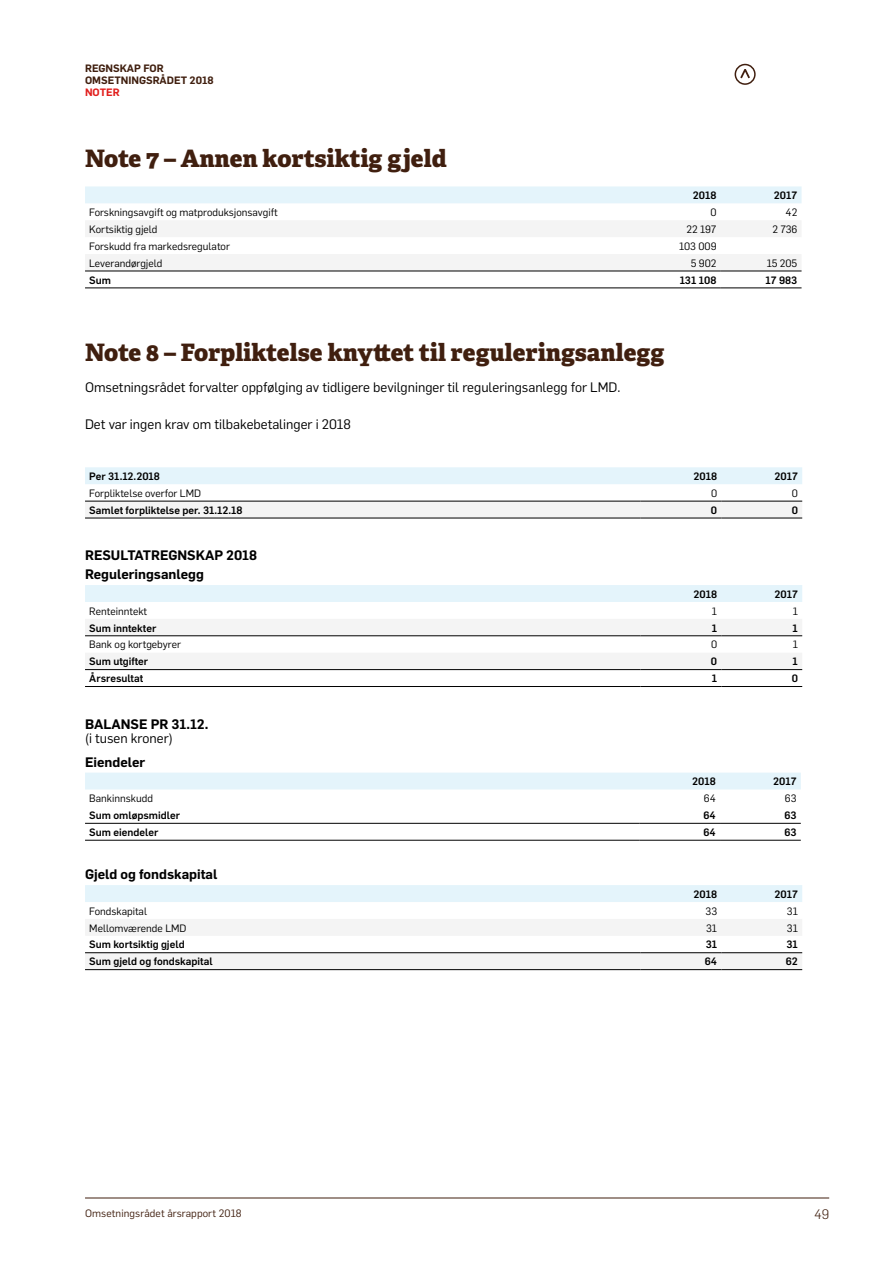
<style>
.page{position:relative;width:893px;height:1263px;background:#fff}
.page>*{position:absolute;margin:0;border:0;box-sizing:border-box;transform-origin:0 0}
.t1{font:800 24px "Adelle";letter-spacing:.005em;color:#401f0f}
._09_tabell{font:13.5px "Flama";color:#000}
._04_mellomtitttel_2{font:600 13.5px "Flama";color:#000}
._04_Brødtekst{font:13.5px "Flama";color:#000}
.t2{font:300 13.5px "Flama";color:#401f0f}
._09_tabell-2{font:10.5px "Flama";color:#000}
._09_tabell-3{font:500 10.5px "Flama";color:#000}
.t3{font:600 10.5px/12px "Flama";color:#401f0f}
.t4{font:10.5px "Flama";letter-spacing:.01em;color:#401f0f}
.t5{font:600 10.5px "Flama";color:#e11f1d}
</style>
<div class="page">
<div style="left:735px;top:64px;width:21px;height:21px;border:2px solid #401f0f;border-radius:50%"></div>
<svg style="left:740px;top:69px;width:10px;height:9px"></svg>
<hr style="left:85px;top:1198px;width:744px;height:1px;background:#401f0f">
<div style="left:85px;top:186px;width:716px;height:17px;background:#e4f4fb"></div>
<svg style="left:85px;top:221px;width:716px;height:50px"></svg>
<hr style="left:85px;top:271px;width:555px;height:1px;background:#000">
<hr style="left:640px;top:271px;width:81px;height:1px;background:#000">
<hr style="left:721px;top:271px;width:80px;height:1px;background:#000">
<hr style="left:85px;top:288px;width:555px;height:1px;background:#000">
<hr style="left:640px;top:288px;width:81px;height:1px;background:#000">
<hr style="left:721px;top:288px;width:80px;height:1px;background:#000">
<div style="left:85px;top:467px;width:717px;height:17px;background:#e4f4fb"></div>
<div style="left:85px;top:502px;width:717px;height:16px;background:#f4f4f4"></div>
<hr style="left:85px;top:501px;width:556px;height:1px;background:#000">
<hr style="left:641px;top:501px;width:80px;height:1px;background:#000">
<hr style="left:721px;top:501px;width:81px;height:1px;background:#000">
<hr style="left:85px;top:518px;width:556px;height:1px;background:#000">
<hr style="left:641px;top:518px;width:80px;height:1px;background:#000">
<hr style="left:721px;top:518px;width:81px;height:1px;background:#000">
<div style="left:85px;top:585px;width:717px;height:17px;background:#e4f4fb"></div>
<div style="left:85px;top:619px;width:717px;height:16px;background:#f4f4f4"></div>
<div style="left:85px;top:653px;width:717px;height:16px;background:#f4f4f4"></div>
<hr style="left:85px;top:686px;width:556px;height:1px;background:#000">
<hr style="left:641px;top:686px;width:80px;height:1px;background:#000">
<hr style="left:721px;top:686px;width:81px;height:1px;background:#000">
<hr style="left:85px;top:669px;width:556px;height:1px;background:#000">
<hr style="left:641px;top:669px;width:80px;height:1px;background:#000">
<hr style="left:721px;top:669px;width:81px;height:1px;background:#000">
<hr style="left:85px;top:635px;width:556px;height:1px;background:#000">
<hr style="left:641px;top:635px;width:80px;height:1px;background:#000">
<hr style="left:721px;top:635px;width:81px;height:1px;background:#000">
<div style="left:85px;top:772px;width:716px;height:17px;background:#e4f4fb"></div>
<hr style="left:85px;top:823px;width:554px;height:1px;background:#000">
<hr style="left:639px;top:823px;width:81px;height:1px;background:#000">
<hr style="left:720px;top:823px;width:81px;height:1px;background:#000">
<hr style="left:85px;top:840px;width:554px;height:1px;background:#000">
<hr style="left:639px;top:840px;width:81px;height:1px;background:#000">
<hr style="left:720px;top:840px;width:81px;height:1px;background:#000">
<div style="left:85px;top:885px;width:717px;height:17px;background:#e4f4fb"></div>
<svg style="left:85px;top:919px;width:717px;height:50px"></svg>
<hr style="left:85px;top:969px;width:556px;height:1px;background:#000">
<hr style="left:641px;top:969px;width:80px;height:1px;background:#000">
<hr style="left:721px;top:969px;width:81px;height:1px;background:#000">
<hr style="left:85px;top:952px;width:556px;height:1px;background:#000">
<hr style="left:641px;top:952px;width:80px;height:1px;background:#000">
<hr style="left:721px;top:952px;width:81px;height:1px;background:#000">
<p class="t3" style="left:85px;top:62px;width:130px">REGNSKAP FOR<br>OMSETNINGSRÅDET 2018</p>
<p class="t5" style="left:85px;top:85px;width:36px">NOTER</p>
<p class="t1" style="left:85px;top:140px;width:363px">Note 7 – Annen kortsiktig gjeld</p>
<p class="_09_tabell-3" style="left:693px;top:187px;width:25px">2018</p>
<p class="_09_tabell-3" style="left:774px;top:187px;width:25px">2017</p>
<p class="_09_tabell-2" style="left:89px;top:204px;width:190px">Forskningsavgift og matproduksjonsavgift</p>
<p class="_09_tabell-2" style="left:710px;top:204px;width:8px">0</p>
<p class="_09_tabell-2" style="left:786px;top:204px;width:13px">42</p>
<p class="_09_tabell-2" style="left:89px;top:221px;width:70px">Kortsiktig gjeld</p>
<p class="_09_tabell-2" style="left:687px;top:221px;width:31px">22 197</p>
<p class="_09_tabell-2" style="left:772px;top:221px;width:26px">2 736</p>
<p class="_09_tabell-2" style="left:89px;top:238px;width:142px">Forskudd fra markedsregulator</p>
<p class="_09_tabell-2" style="left:679px;top:238px;width:39px">103 009</p>
<p class="_09_tabell-2" style="left:89px;top:255px;width:75px">Leverandørgjeld</p>
<p class="_09_tabell-2" style="left:691px;top:255px;width:27px">5 902</p>
<p class="_09_tabell-2" style="left:767px;top:255px;width:32px">15 205</p>
<p class="_09_tabell-3" style="left:89px;top:272px;width:23px">Sum</p>
<p class="_09_tabell-3" style="left:680px;top:272px;width:38px">131 108</p>
<p class="_09_tabell-3" style="left:765px;top:272px;width:33px">17 983</p>
<p class="t1" style="left:85px;top:334px;width:581px">Note 8 – Forpliktelse knyttet til reguleringsanlegg</p>
<p class="_09_tabell" style="left:85px;top:377px;width:537px">Omsetningsrådet forvalter oppfølging av tidligere bevilgninger til reguleringsanlegg for LMD.</p>
<p class="_04_Brødtekst" style="left:85px;top:414px;width:267px">Det var ingen krav om tilbakebetalinger i 2018</p>
<p class="_09_tabell-3" style="left:89px;top:468px;width:72px">Per 31.12.2018</p>
<p class="_09_tabell-3" style="left:694px;top:468px;width:25px">2018</p>
<p class="_09_tabell-3" style="left:775px;top:468px;width:25px">2017</p>
<p class="_09_tabell-2" style="left:89px;top:485px;width:113px">Forpliktelse overfor LMD</p>
<p class="_09_tabell-2" style="left:711px;top:485px;width:8px">0</p>
<p class="_09_tabell-2" style="left:792px;top:485px;width:8px">0</p>
<p class="_09_tabell-3" style="left:89px;top:502px;width:155px">Samlet forpliktelse per. 31.12.18</p>
<p class="_09_tabell-3" style="left:711px;top:502px;width:8px">0</p>
<p class="_09_tabell-3" style="left:792px;top:502px;width:8px">0</p>
<p class="_04_mellomtitttel_2" style="left:85px;top:545px;width:174px">RESULTATREGNSKAP 2018</p>
<p class="_04_mellomtitttel_2" style="left:85px;top:564px;width:120px">Reguleringsanlegg</p>
<p class="_09_tabell-3" style="left:694px;top:586px;width:25px">2018</p>
<p class="_09_tabell-3" style="left:775px;top:586px;width:25px">2017</p>
<p class="_09_tabell-2" style="left:89px;top:603px;width:59px">Renteinntekt</p>
<p class="_09_tabell-2" style="left:712px;top:603px;width:7px">1</p>
<p class="_09_tabell-2" style="left:793px;top:603px;width:7px">1</p>
<p class="_09_tabell-3" style="left:89px;top:620px;width:69px">Sum inntekter</p>
<p class="_09_tabell-3" style="left:712px;top:620px;width:7px">1</p>
<p class="_09_tabell-3" style="left:792px;top:620px;width:7px">1</p>
<p class="_09_tabell-2" style="left:89px;top:637px;width:93px">Bank og kortgebyrer</p>
<p class="_09_tabell-2" style="left:711px;top:637px;width:8px">0</p>
<p class="_09_tabell-2" style="left:793px;top:637px;width:7px">1</p>
<p class="_09_tabell-3" style="left:89px;top:654px;width:60px">Sum utgifter</p>
<p class="_09_tabell-3" style="left:711px;top:654px;width:8px">0</p>
<p class="_09_tabell-3" style="left:792px;top:654px;width:7px">1</p>
<p class="_09_tabell-3" style="left:89px;top:671px;width:55px">Årsresultat</p>
<p class="_09_tabell-3" style="left:712px;top:671px;width:7px">1</p>
<p class="_09_tabell-3" style="left:792px;top:671px;width:8px">0</p>
<p class="_04_mellomtitttel_2" style="left:85px;top:714px;width:125px">BALANSE PR 31.12.</p>
<p class="_09_tabell" style="left:85px;top:728px;width:89px">(i tusen kroner)</p>
<p class="_04_mellomtitttel_2" style="left:85px;top:752px;width:62px">Eiendeler</p>
<p class="_09_tabell-3" style="left:692px;top:774px;width:25px">2018</p>
<p class="_09_tabell-3" style="left:773px;top:774px;width:25px">2017</p>
<p class="_09_tabell-2" style="left:89px;top:790px;width:65px">Bankinnskudd</p>
<p class="_09_tabell-2" style="left:704px;top:790px;width:13px">64</p>
<p class="_09_tabell-2" style="left:785px;top:790px;width:13px">63</p>
<p class="_09_tabell-3" style="left:89px;top:807px;width:92px">Sum omløpsmidler</p>
<p class="_09_tabell-3" style="left:703px;top:807px;width:14px">64</p>
<p class="_09_tabell-3" style="left:784px;top:807px;width:14px">63</p>
<p class="_09_tabell-3" style="left:89px;top:824px;width:71px">Sum eiendeler</p>
<p class="_09_tabell-3" style="left:703px;top:824px;width:14px">64</p>
<p class="_09_tabell-3" style="left:784px;top:824px;width:14px">63</p>
<p class="_04_mellomtitttel_2" style="left:85px;top:864px;width:134px">Gjeld og fondskapital</p>
<p class="_09_tabell-3" style="left:694px;top:886px;width:25px">2018</p>
<p class="_09_tabell-3" style="left:775px;top:886px;width:25px">2017</p>
<p class="_09_tabell-2" style="left:89px;top:903px;width:59px">Fondskapital</p>
<p class="_09_tabell-2" style="left:706px;top:903px;width:13px">33</p>
<p class="_09_tabell-2" style="left:787px;top:903px;width:13px">31</p>
<p class="_09_tabell-2" style="left:89px;top:920px;width:99px">Mellomværende LMD</p>
<p class="_09_tabell-2" style="left:706px;top:920px;width:13px">31</p>
<p class="_09_tabell-2" style="left:787px;top:920px;width:13px">31</p>
<p class="_09_tabell-3" style="left:89px;top:937px;width:97px">Sum kortsiktig gjeld</p>
<p class="_09_tabell-3" style="left:706px;top:937px;width:13px">31</p>
<p class="_09_tabell-3" style="left:786px;top:937px;width:13px">31</p>
<p class="_09_tabell-3" style="left:89px;top:954px;width:125px">Sum gjeld og fondskapital</p>
<p class="_09_tabell-3" style="left:705px;top:954px;width:14px">64</p>
<p class="_09_tabell-3" style="left:786px;top:954px;width:14px">62</p>
<p class="t4" style="left:85px;top:1205px;width:158px">Omsetningsrådet årsrapport 2018</p>
<p class="t2" style="left:814px;top:1204px;width:17px">49</p>
</div>
